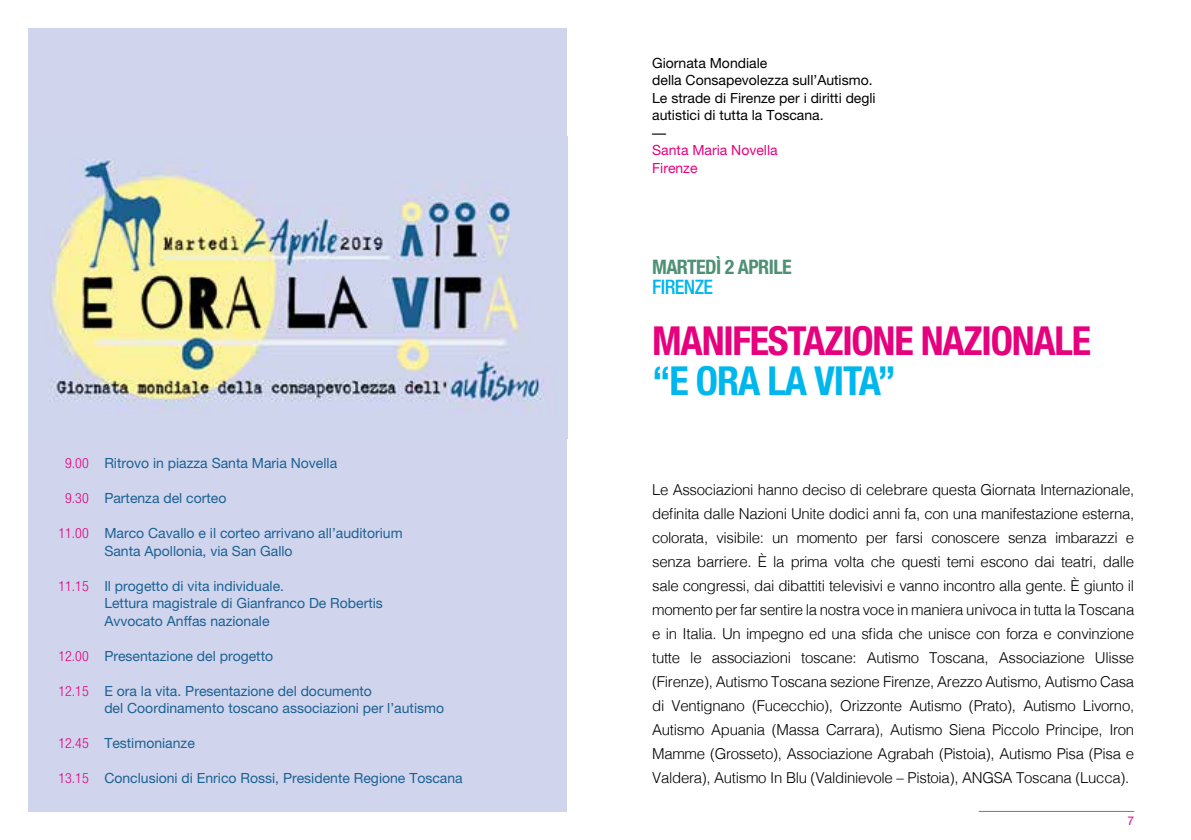
<style>
.page{position:relative;width:1191px;height:840px;background:#fff}
.page>*{position:absolute;margin:0;border:0;box-sizing:border-box;transform-origin:0 0}
.t1{font:700 condensed 40px "Helvetica Neue";letter-spacing:-.03em;color:#e6007d}
.t2{font:700 condensed 40px "Helvetica Neue";letter-spacing:-.03em;color:#00b7ed}
.t3{font:700 condensed 20px "Helvetica Neue";letter-spacing:-.03em;color:#4f9175}
.t4{font:500 condensed 20px "Helvetica Neue";letter-spacing:-.03em;color:#00b7ed}
.t5{font:300 15px/24px "Helvetica";letter-spacing:-.02em;color:#000;text-align:justify}
.t6{font:14px/17.6px "Helvetica Neue";color:#1c6192}
.t7{font:14px/17.6px "Helvetica Neue";color:#000}
.t8{font:300 condensed 14px "Helvetica Neue";color:#e6007d}
.t9{font:14px/17.6px "Helvetica Neue";color:#e6007d}
.t10{font:12px "Helvetica Neue";color:#e6007d}
</style>
<div class="page">
<hr style="left:978px;top:810px;width:156px;height:1px;background:#4f9175">
<div style="left:28px;top:28px;width:539px;height:783px;background:#d0d5ed"></div>
<img style="left:49px;top:159px;width:495px;height:251px">
<p class="t8" style="left:65px;top:455px;width:25px">9.00</p>
<p class="t8" style="left:65px;top:490px;width:25px">9.30</p>
<p class="t8" style="left:58px;top:525px;width:32px">11.00</p>
<p class="t8" style="left:58px;top:577px;width:32px">11.15</p>
<p class="t8" style="left:58px;top:647px;width:32px">12.00</p>
<p class="t8" style="left:58px;top:682px;width:32px">12.15</p>
<p class="t8" style="left:58px;top:734px;width:32px">12.45</p>
<p class="t8" style="left:58px;top:769px;width:32px">13.15</p>
<p class="t6" style="left:104px;top:453px;width:234px">Ritrovo in piazza Santa Maria Novella</p>
<p class="t6" style="left:104px;top:488px;width:124px">Partenza del corteo</p>
<p class="t6" style="left:104px;top:523px;width:300px">Marco Cavallo e il corteo arrivano all’auditorium<br>Santa Apollonia, via San Gallo</p>
<p class="t6" style="left:104px;top:576px;width:280px">Il progetto di vita individuale.<br>Lettura magistrale di Gianfranco De Robertis<br>Avvocato Anffas nazionale</p>
<p class="t6" style="left:104px;top:646px;width:170px">Presentazione del progetto</p>
<p class="t6" style="left:104px;top:681px;width:341px">E ora la vita. Presentazione del documento<br>del Coordinamento toscano associazioni per l’autismo</p>
<p class="t6" style="left:104px;top:733px;width:92px">Testimonianze</p>
<p class="t6" style="left:104px;top:768px;width:360px">Conclusioni di Enrico Rossi, Presidente Regione Toscana</p>
<p class="t7" style="left:652px;top:54px;width:225px">Giornata Mondiale<br>della Consapevolezza sull’Autismo.<br>Le strade di Firenze per i diritti degli autistici di tutta la Toscana.<br>—</p>
<p class="t9" style="left:652px;top:141px;width:127px">Santa Maria Novella<br>Firenze</p>
<h2 class="t3" style="left:652px;top:255px;width:141px">MARTEDÌ 2 APRILE</h2>
<h2 class="t4" style="left:652px;top:275px;width:62px">FIRENZE</h2>
<h1 class="t1" style="left:652px;top:316px;width:440px">MANIFESTAZIONE NAZIONALE</h1>
<h1 class="t2" style="left:652px;top:356px;width:245px">“E ORA LA VITA”</h1>
<p class="t5" style="left:652px;top:476px;width:483px">Le Associazioni hanno deciso di celebrare questa Giornata Internazionale, definita dalle Nazioni Unite dodici anni fa, con una manifestazione esterna, colorata, visibile: un momento per farsi conoscere senza imbarazzi e senza barriere. È la prima volta che questi temi escono dai teatri, dalle sale congressi, dai dibattiti televisivi e vanno incontro alla gente. È giunto il momento per far sentire la nostra voce in maniera univoca in tutta la Toscana e in Italia. Un impegno ed una sfida che unisce con forza e convinzione tutte le associazioni toscane: Autismo Toscana, Associazione Ulisse (Firenze), Autismo Toscana sezione Firenze, Arezzo Autismo, Autismo Casa di Ventignano (Fucecchio), Orizzonte Autismo (Prato), Autismo Livorno, Autismo Apuania (Massa Carrara), Autismo Siena Piccolo Principe, Iron Mamme (Grosseto), Associazione Agrabah (Pistoia), Autismo Pisa (Pisa e Valdera), Autismo In Blu (Valdinievole – Pistoia), ANGSA Toscana (Lucca).</p>
<p class="t10" style="left:1127px;top:813px;width:8px">7</p>
</div>
